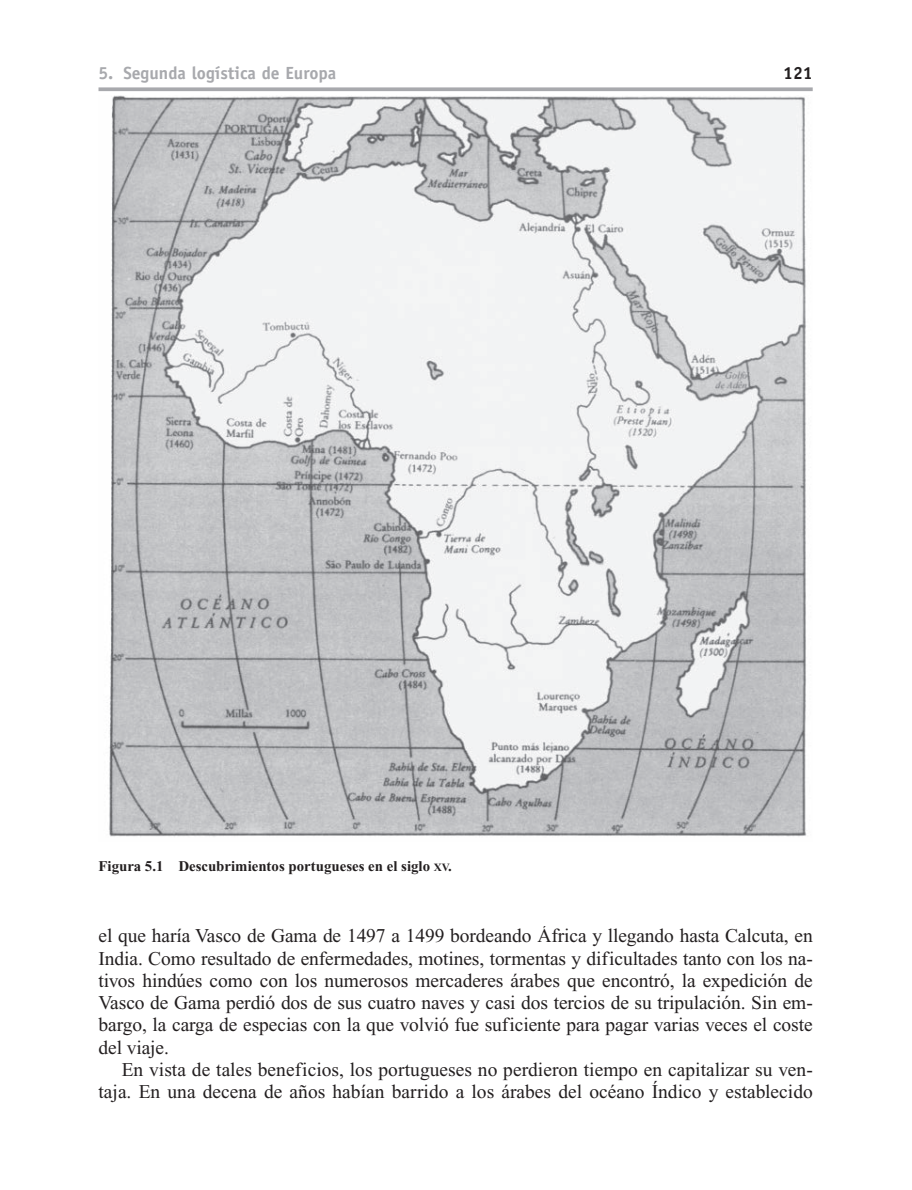
<style>
.page{position:relative;width:912px;height:1190px;background:#fff}
.page>*{position:absolute;margin:0;border:0;box-sizing:border-box;transform-origin:0 0}
.t1{font:19.43px/22.2px "Times New Roman";color:#231f20;text-align:justify}
.t2{font:700 17.68px "Officina Sans";color:#a8a9ad}
.t3{font:700 17.68px "Officina Sans";color:#231f20}
.t4{font:700 14.88px "Times New Roman";color:#231f20}
.s1{font-size:11.2px}
</style>
<div class="page">
<svg style="left:98px;top:87px;width:714px;height:4px;background:#b1b1b5"></svg>
<img style="left:109px;top:95px;width:698px;height:742px">
<p class="t2" style="left:98px;top:66px;width:239px">5. Segunda logística de Europa</p>
<p class="t3" style="left:783px;top:66px;width:31px">121</p>
<p class="t4" style="left:98px;top:861px;width:355px">Figura 5.1 Descubrimientos portugueses en el siglo <span class="s1">XV</span>.</p>
<p class="t1" style="left:98px;top:927px;width:716px">el que haría Vasco de Gama de 1497 a 1499 bordeando África y llegando hasta Calcuta, en India. Como resultado de enfermedades, motines, tormentas y dificultades tanto con los na&shy;tivos hindúes como con los numerosos mercaderes árabes que encontró, la expedición de Vasco de Gama perdió dos de sus cuatro naves y casi dos tercios de su tripulación. Sin em&shy;bargo, la carga de especias con la que volvió fue suficiente para pagar varias veces el coste del viaje.</p>
<p class="t1" style="left:98px;top:1060px;width:716px;text-align:right">En vista de tales beneficios, los portugueses no perdieron tiempo en capitalizar su ven&shy;taja. En una decena de años habían barrido a los árabes del océano Índico y establecido</p>
</div>
